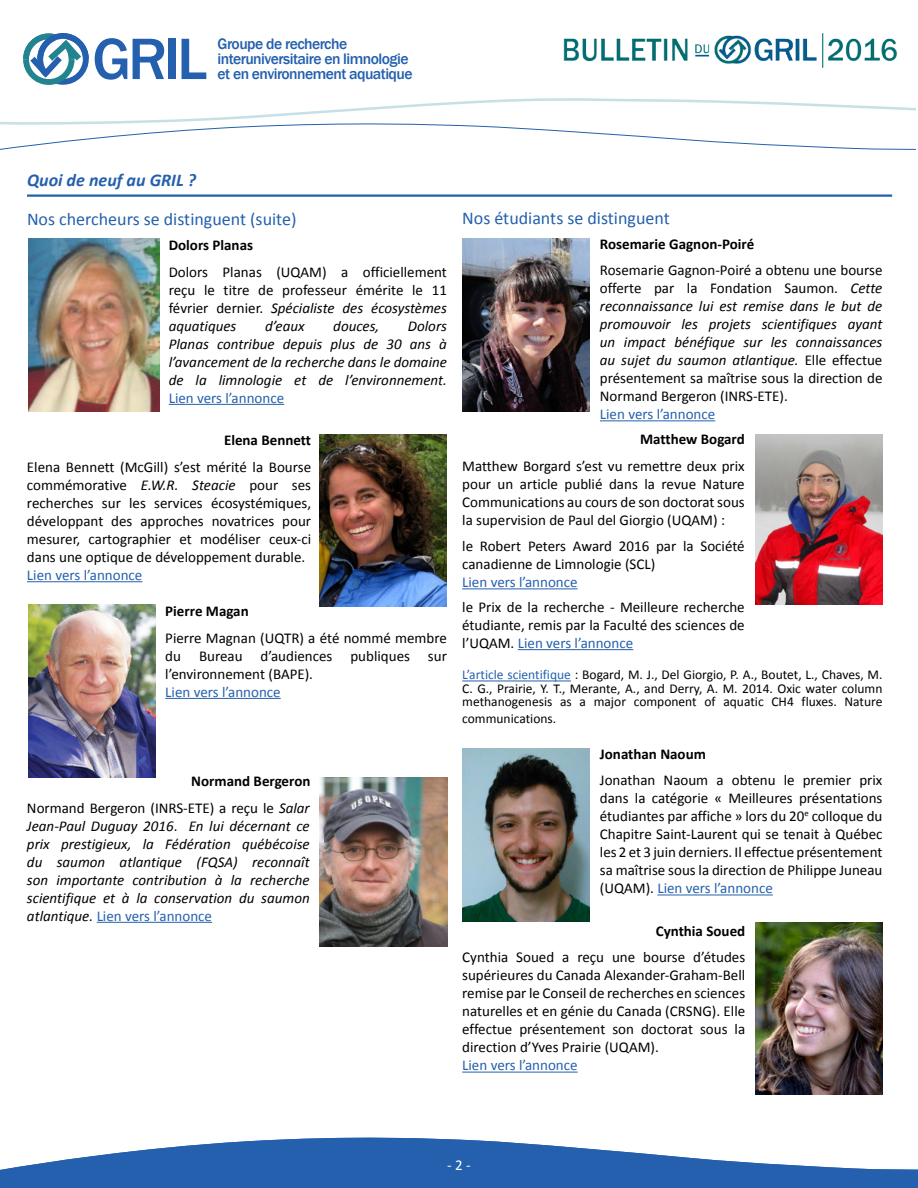
<style>
.page{position:relative;width:918px;height:1188px;background:#fff}
.page>*{position:absolute;margin:0;border:0;box-sizing:border-box;transform-origin:0 0}
.t1{font:500 60.45px "Franklin Gothic";color:#2460ad}
.t2{font:18px "Calibri";color:#2460ad}
.t3{font:italic 700 18px "Calibri";color:#2460ad}
.t4{font:500 15.6px/14.9px "Franklin Gothic";letter-spacing:-.035em;color:#2460ad}
.t5{font:15px/18px "Calibri";color:#000;text-align:justify}
.t6{font:italic 15px/18px "Calibri";color:#000;text-align:justify}
.t7{font:15px "Calibri";color:#2460ad}
.t8{font:700 15px "Calibri";color:#000}
.t9{font:15px "Calibri";color:#fff}
.t10{font:13.5px/13.5px "Calibri";color:#000;text-align:justify}
.s1{font-style:italic}
.s2{font-weight:700}
.s3{font-style:normal}
.s4{font-style:normal;color:#2460ad}
.s5{color:#2460ad}
</style>
<div class="page">
<svg style="left:0;top:98px;width:916px;height:52px"></svg>
<svg style="left:23px;top:33px;width:66px;height:52px"></svg>
<img style="left:563px;top:33px;width:334px;height:35px">
<hr style="left:600px;top:420px;width:115px;height:1px;background:#2460ad">
<hr style="left:462px;top:588px;width:116px;height:1px;background:#2460ad">
<hr style="left:518px;top:649px;width:115px;height:1px;background:#2460ad">
<hr style="left:462px;top:681px;width:109px;height:1px;background:#2460ad">
<hr style="left:657px;top:894px;width:116px;height:1px;background:#2460ad">
<hr style="left:462px;top:1072px;width:116px;height:1px;background:#2460ad">
<hr style="left:169px;top:404px;width:115px;height:1px;background:#2460ad">
<hr style="left:27px;top:581px;width:115px;height:1px;background:#2460ad">
<hr style="left:165px;top:698px;width:116px;height:1px;background:#2460ad">
<hr style="left:97px;top:922px;width:115px;height:1px;background:#2460ad">
<hr style="left:27px;top:194px;width:865px;height:3px;background:#2460ad">
<svg style="left:0;top:1137px;width:918px;height:51px;fill:#2460ad"></svg>
<img style="left:28px;top:605px;width:127px;height:172px">
<img style="left:320px;top:778px;width:127px;height:168px">
<img style="left:462px;top:239px;width:128px;height:172px">
<img style="left:755px;top:434px;width:127px;height:170px">
<img style="left:28px;top:239px;width:131px;height:172px">
<img style="left:320px;top:434px;width:127px;height:173px">
<img style="left:462px;top:748px;width:128px;height:173px">
<img style="left:755px;top:922px;width:127px;height:173px">
<h1 class="t1" style="left:92px;top:22px;width:116px">GRIL</h1>
<p class="t4" style="left:218px;top:37px;width:197px">Groupe de recherche interuniversitaire en limnologie et en environnement aquatique</p>
<p class="t3" style="left:27px;top:167px;width:171px">Quoi de neuf au GRIL ?</p>
<p class="t2" style="left:27px;top:207px;width:271px">Nos chercheurs se distinguent (suite)</p>
<p class="t8" style="left:169px;top:234px;width:86px">Dolors Planas</p>
<p class="t5" style="left:169px;top:262px;width:280px">Dolors Planas (UQAM) a officiellement reçu le titre de professeur émérite le 11 février dernier. <span class="s1">Spécialiste des écosystèmes aquatiques</span></p>
<p class="t6" style="left:265px;top:316px;width:41px">d’eaux</p>
<p class="t6" style="left:333px;top:316px;width:48px">douces,</p>
<p class="t6" style="left:169px;top:316px;width:280px;text-indent:239px">Dolors Planas contribue depuis plus de 30 ans à l’avancement de la recherche dans le domaine de la limnologie et de l’environnement.</p>
<p class="t7" style="left:169px;top:387px;width:117px">Lien vers l’annonce</p>
<p class="t8" style="left:224px;top:430px;width:89px">Elena Bennett</p>
<p class="t5" style="left:27px;top:458px;width:286px">Elena Bennett (McGill) s’est mérité la Bourse commémorative <span class="s1">E.W.R. Steacie</span> pour ses recherches sur les services écosystémiques, développant des approches novatrices pour mesurer, cartographier et modéliser ceux-ci dans une optique de développement durable.</p>
<p class="t7" style="left:27px;top:565px;width:117px">Lien vers l’annonce</p>
<p class="t8" style="left:165px;top:600px;width:85px">Pierre Magan</p>
<p class="t5" style="left:165px;top:628px;width:283px">Pierre Magnan (UQTR) a été nommé membre du Bureau d’audiences publiques sur l’environnement (BAPE).</p>
<p class="t7" style="left:165px;top:681px;width:117px">Lien vers l’annonce</p>
<p class="t5" style="left:27px;top:767px;width:285px;line-height:26.7px;text-align:right"><span class="s2">Normand Bergeron<br></span>Normand Bergeron (INRS-ETE) a reçu le <span class="s1">Salar</span></p>
<p class="t6" style="left:27px;top:816px;width:284px">Jean-Paul Duguay 2016<span class="s3">.</span> En lui décernant ce prix prestigieux, la Fédération québécoise du saumon atlantique (FQSA) reconnaît son importante contribution à la recherche scientifique et à la conservation du saumon atlantique. <span class="s4">Lien vers l’annonce</span></p>
<p class="t2" style="left:462px;top:205px;width:209px">Nos étudiants se distinguent</p>
<p class="t8" style="left:600px;top:233px;width:156px">Rosemarie Gagnon-Poiré</p>
<p class="t5" style="left:600px;top:261px;width:284px">Rosemarie Gagnon-Poiré a obtenu une bourse offerte par la Fondation Saumon. <span class="s1">Cette reconnaissance lui est remise dans le but de promouvoir les projets scientifiques ayant un impact bénéfique sur les connaissances au sujet du saumon atlantique.</span> Elle effectue présentement sa maîtrise sous la direction de Normand Bergeron (INRS-ETE).</p>
<p class="t7" style="left:600px;top:404px;width:117px">Lien vers l’annonce</p>
<p class="t8" style="left:640px;top:428px;width:106px">Matthew Bogard</p>
<p class="t5" style="left:462px;top:456px;width:284px">Matthew Borgard s’est vu remettre deux prix pour un article publié dans la revue Nature Communications au cours de son doctorat sous la supervision de Paul del Giorgio (UQAM) :</p>
<p class="t5" style="left:462px;top:537px;width:284px">le Robert Peters Award 2016 par la Société canadienne de Limnologie (SCL)</p>
<p class="t7" style="left:462px;top:572px;width:117px">Lien vers l’annonce</p>
<p class="t5" style="left:462px;top:598px;width:284px">le Prix de la recherche - Meilleure recherche étudiante, remis par la Faculté des sciences de l’UQAM. <span class="s5">Lien vers l’annonce</span></p>
<p class="t10" style="left:462px;top:668px;width:422px"><span class="s5">L’article scientifique</span> : Bogard, M. J., Del Giorgio, P. A., Boutet, L., Chaves, M.<br>C. G., Prairie, Y. T., Merante, A., and Derry, A. M. 2014. Oxic water column methanogenesis as a major component of aquatic CH4 fluxes. Nature</p>
<p class="t10" style="left:462px;top:711px;width:96px">communications.</p>
<p class="t8" style="left:600px;top:743px;width:108px">Jonathan Naoum</p>
<p class="t5" style="left:600px;top:771px;width:284px">Jonathan Naoum a obtenu le premier prix dans la catégorie « Meilleures présentations étudiantes par affiche » lors du 20<sup>e</sup> colloque du Chapitre Saint-Laurent qui se tenait à Québec les 2 et 3 juin derniers. Il effectue présentement sa maîtrise sous la direction de Philippe Juneau (UQAM). <span class="s5">Lien vers l’annonce</span></p>
<p class="t8" style="left:656px;top:920px;width:91px">Cynthia Soued</p>
<p class="t5" style="left:462px;top:948px;width:285px">Cynthia Soued a reçu une bourse d’études supérieures du Canada Alexander-Graham-Bell remise par le Conseil de recherches en sciences naturelles et en génie du Canada (CRSNG). Elle effectue présentement son doctorat sous la direction d’Yves Prairie (UQAM).</p>
<p class="t7" style="left:462px;top:1055px;width:117px">Lien vers l’annonce</p>
<p class="t9" style="left:447px;top:1155px;width:25px">- 2 -</p>
</div>
